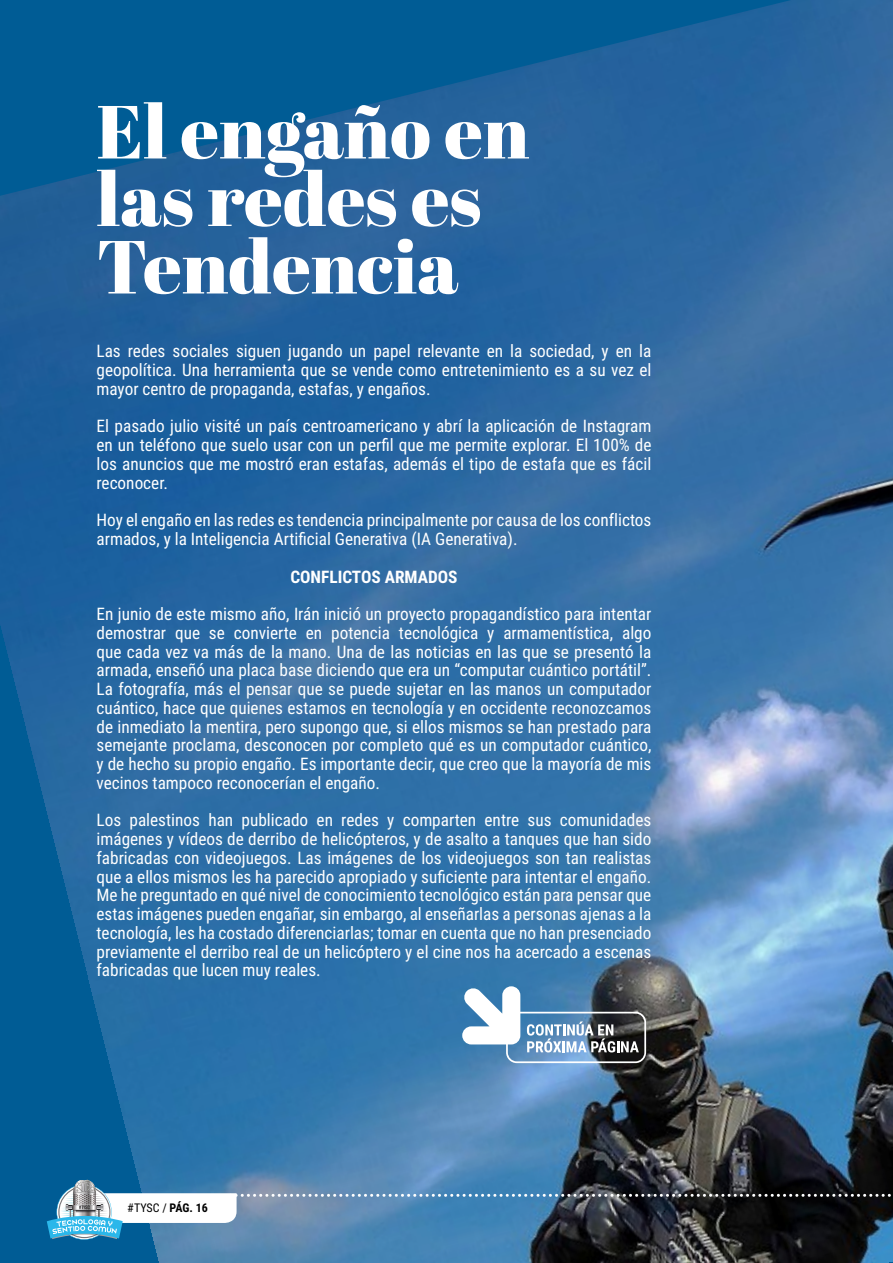
<style>
.page{position:relative;width:893px;height:1263px;background:#fff}
.page>*{position:absolute;margin:0;border:0;box-sizing:border-box;transform-origin:0 0}
.t1{font:75px/67.5px "Abril Fatface";color:#fff}
.t2{font:17.25px/18.8px "Roboto Condensed";color:#fff;text-align:justify}
.t3{font:700 17.25px "Roboto Condensed";color:#fff}
.t4{font:12px "Roboto Condensed";color:#000}
.s1{font-weight:700}
</style>
<div class="page">
<img style="left:0;top:0;width:893px;height:1263px">
<svg style="left:462px;top:986px;width:184px;height:77px"></svg>
<svg style="left:47px;top:1180px;width:846px;height:59px"></svg>
<h1 class="t1" style="left:97px;top:96px;width:434px">El engaño en las redes es<br>Tendencia</h1>
<p class="t2" style="left:97px;top:341px;width:556px">Las redes sociales siguen jugando un papel relevante en la sociedad, y en la geopolítica. Una herramienta que se vende como entretenimiento es a su vez el mayor centro de propaganda, estafas, y engaños.</p>
<p class="t2" style="left:97px;top:416px;width:556px">El pasado julio visité un país centroamericano y abrí la aplicación de Instagram en un teléfono que suelo usar con un perfil que me permite explorar. El 100% de los anuncios que me mostró eran estafas, además el tipo de estafa que es fácil reconocer.</p>
<p class="t2" style="left:97px;top:510px;width:556px">Hoy el engaño en las redes es tendencia principalmente por causa de los conflictos armados, y la Inteligencia Artificial Generativa (IA Generativa).</p>
<p class="t3" style="left:290px;top:564px;width:169px">CONFLICTOS ARMADOS</p>
<p class="t2" style="left:97px;top:604px;width:556px">En junio de este mismo año, Irán inició un proyecto propagandístico para intentar demostrar que se convierte en potencia tecnológica y armamentística, algo que cada vez va más de la mano. Una de las noticias en las que se presentó la armada, enseñó una placa base diciendo que era un “computar cuántico portátil”.<br>La fotografía, más el pensar que se puede sujetar en las manos un computador cuántico, hace que quienes estamos en tecnología y en occidente reconozcamos de inmediato la mentira, pero supongo que, si ellos mismos se han prestado para semejante proclama, desconocen por completo qué es un computador cuántico, y de hecho su propio engaño. Es importante decir, que creo que la mayoría de mis vecinos tampoco reconocerían el engaño.</p>
<p class="t2" style="left:97px;top:810px;width:556px">Los palestinos han publicado en redes y comparten entre sus comunidades imágenes y vídeos de derribo de helicópteros, y de asalto a tanques que han sido fabricadas con videojuegos. Las imágenes de los videojuegos son tan realistas que a ellos mismos les ha parecido apropiado y suficiente para intentar el engaño.<br>Me he preguntado en qué nivel de conocimiento tecnológico están para pensar que estas imágenes pueden engañar, sin embargo, al enseñarlas a personas ajenas a la tecnología, les ha costado diferenciarlas; tomar en cuenta que no han presenciado previamente el derribo real de un helicóptero y el cine nos ha acercado a escenas fabricadas que lucen muy reales.</p>
<p class="t4" style="left:128px;top:1199px;width:82px">#TYSC / <span class="s1">PÁG. 16</span></p>
</div>
